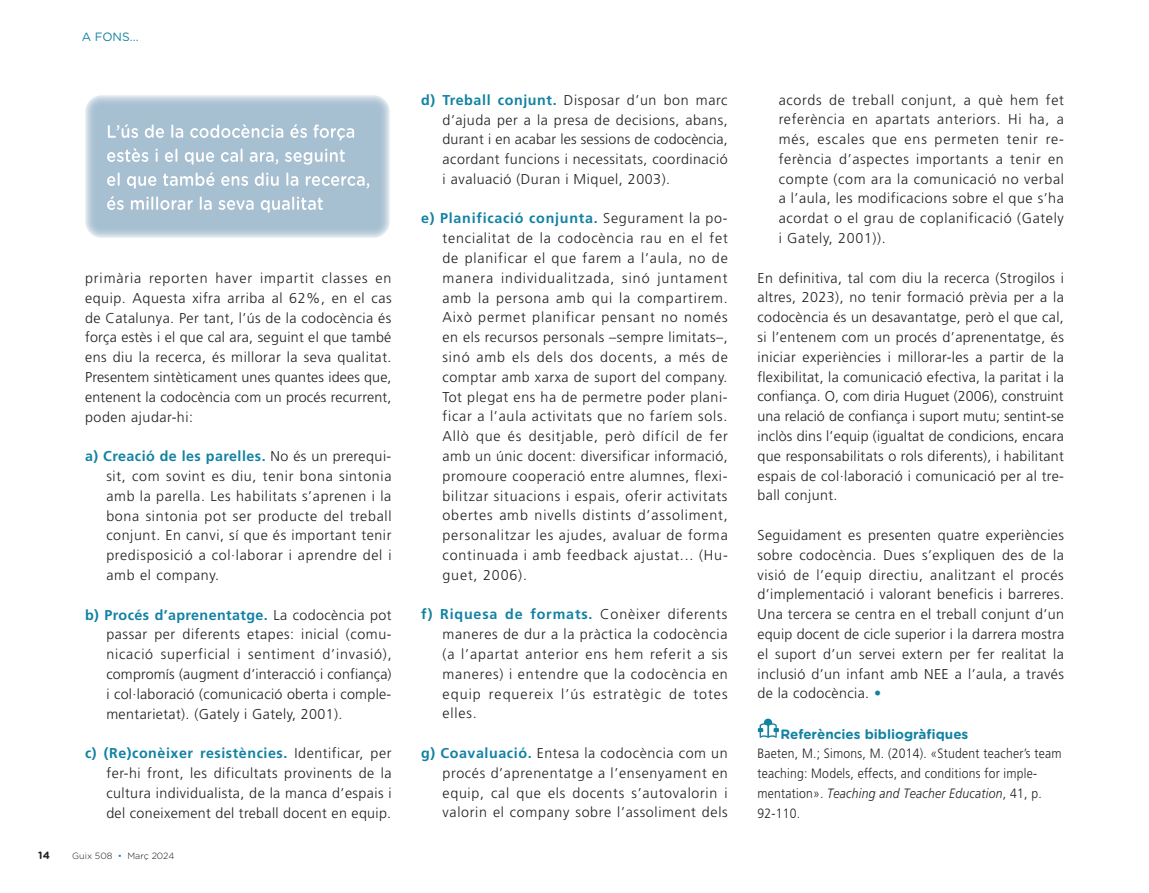
<style>
.page{position:relative;width:1149px;height:893px;background:#fff}
.page>*{position:absolute;margin:0;border:0;box-sizing:border-box;transform-origin:0 0}
.t1{font:300 14.25px/19.8px "Frutiger LT Std";letter-spacing:.04em;color:#231f20;text-align:justify}
.t2{font:300 13.5px/19.8px "Frutiger LT Std";letter-spacing:.02em;color:#231f20;scale:.9 1}
.t3{font:700 13.5px "Gotham Rounded";color:#1282a3}
.t4{font:12px "Gotham Rounded";color:#1282a3}
.t5{font:700 10.5px "Gotham Rounded";color:#231f20}
.t6{font:300 9px "Gotham Rounded";color:#171419}
.s1{font-weight:700;color:#1282a3}
.s2{color:#1282a3}
.s3{font-style:italic}
</style>
<div class="page">
<img style="left:757px;top:718px;width:22px;height:20px">
<img style="left:85px;top:95px;width:305px;height:143px">
<img style="left:106px;top:124px;width:249px;height:17px">
<img style="left:107px;top:148px;width:238px;height:17px">
<img style="left:107px;top:172px;width:263px;height:17px">
<img style="left:107px;top:196px;width:216px;height:17px">
<p class="t4" style="left:82px;top:28px;width:58px">A FONS...</p>
<p class="t1" style="left:85px;top:268px;width:308px">primària reporten haver impartit classes en equip. Aquesta xifra arriba al 62%, en el cas de Catalunya. Per tant, l’ús de la codocència és força estès i el que cal ara, seguint el que també ens diu la recerca, és millorar la seva qualitat.<br>Presentem sintèticament unes quantes idees que, entenent la codocència com un procés recurrent, poden ajudar-hi:</p>
<p class="t1" style="left:106px;top:447px;width:286px;text-indent:-21px"><span class="s1">a) Creació de les parelles.</span> No és un prerequi&shy;sit, com sovint es diu, tenir bona sintonia amb la parella. Les habilitats s’aprenen i la bona sintonia pot ser producte del treball conjunt. En canvi, sí que és important tenir predisposició a col·laborar i aprendre del i amb el company.</p>
<p class="t1" style="left:106px;top:605px;width:287px;text-indent:-21px"><span class="s1">b) Procés d’aprenentatge.</span> La codocència pot passar per diferents etapes: inicial (comu&shy;nicació superficial i sentiment d’invasió), compromís (augment d’interacció i confiança) i col·laboració (comunicació oberta i comple&shy;mentarietat). (Gately i Gately, 2001).</p>
<p class="t1" style="left:106px;top:744px;width:287px;text-indent:-21px"><span class="s1">c) (Re)conèixer resistències.</span> Identificar, per fer-hi front, les dificultats provinents de la cultura individualista, de la manca d’espais i del coneixement del treball docent en equip.</p>
<p class="t5" style="left:38px;top:848px;width:13px">14</p>
<p class="t6" style="left:72px;top:850px;width:103px">Guix 508 <span class="s2">•</span> Març 2024</p>
<p class="t1" style="left:442px;top:90px;width:286px;text-indent:-21px"><span class="s1">d) Treball conjunt.</span> Disposar d’un bon marc d’ajuda per a la presa de decisions, abans, durant i en acabar les sessions de codocència, acordant funcions i necessitats, coordinació i avaluació (Duran i Miquel, 2003).</p>
<p class="t1" style="left:442px;top:209px;width:287px;text-indent:-21px"><span class="s1">e) Planificació conjunta.</span> Segurament la po&shy;tencialitat de la codocència rau en el fet de planificar el que farem a l’aula, no de manera individualitzada, sinó juntament amb la persona amb qui la compartirem.<br>Això permet planificar pensant no només en els recursos personals –sempre limitats–, sinó amb els dels dos docents, a més de comptar amb xarxa de suport del company.<br>Tot plegat ens ha de permetre poder plani&shy;ficar a l’aula activitats que no faríem sols.<br>Allò que és desitjable, però difícil de fer amb un únic docent: diversificar informació, promoure cooperació entre alumnes, flexi&shy;bilitzar situacions i espais, oferir activitats obertes amb nivells distints d’assoliment, personalitzar les ajudes, avaluar de forma continuada i amb feedback ajustat... (Hu&shy;guet, 2006).</p>
<p class="t1" style="left:442px;top:605px;width:287px;text-indent:-21px"><span class="s1">f) Riquesa de formats.</span> Conèixer diferents maneres de dur a la pràctica la codocència (a l’apartat anterior ens hem referit a sis maneres) i entendre que la codocència en equip requereix l’ús estratègic de totes elles.</p>
<p class="t1" style="left:442px;top:743px;width:287px;text-indent:-21px"><span class="s1">g) Coavaluació.</span> Entesa la codocència com un procés d’aprenentatge a l’ensenyament en equip, cal que els docents s’autovalorin i valorin el company sobre l’assoliment dels</p>
<p class="t1" style="left:778px;top:90px;width:287px">acords de treball conjunt, a què hem fet referència en apartats anteriors. Hi ha, a més, escales que ens permeten tenir re&shy;ferència d’aspectes importants a tenir en compte (com ara la comunicació no verbal a l’aula, les modificacions sobre el que s’ha acordat o el grau de coplanificació (Gately i Gately, 2001)).</p>
<p class="t1" style="left:757px;top:268px;width:308px">En definitiva, tal com diu la recerca (Strogilos i altres, 2023), no tenir formació prèvia per a la codocència és un desavantatge, però el que cal, si l’entenem com un procés d’aprenentatge, és iniciar experiències i millorar-les a partir de la flexibilitat, la comunicació efectiva, la paritat i la confiança. O, com diria Huguet (2006), construint una relació de confiança i suport mutu; sentint-se inclòs dins l’equip (igualtat de condicions, encara que responsabilitats o rols diferents), i habilitant espais de col·laboració i comunicació per al tre&shy;ball conjunt.</p>
<p class="t1" style="left:757px;top:525px;width:308px">Seguidament es presenten quatre experiències sobre codocència. Dues s’expliquen des de la visió de l’equip directiu, analitzant el procés d’implementació i valorant beneficis i barreres.<br>Una tercera se centra en el treball conjunt d’un equip docent de cicle superior i la darrera mostra el suport d’un servei extern per fer realitat la inclusió d’un infant amb NEE a l’aula, a través de la codocència. <span class="s2">•</span></p>
<p class="t3" style="left:780px;top:724px;width:189px">Referències bibliogràfiques</p>
<p class="t2" style="left:757px;top:744px;width:339px">Baeten, M.; Simons, M. (2014). «Student teacher’s team teaching: Models, effects, and conditions for imple&shy;mentation». <span class="s3">Teaching and Teacher Education</span> , 41, p.<br>92-110.</p>
</div>
